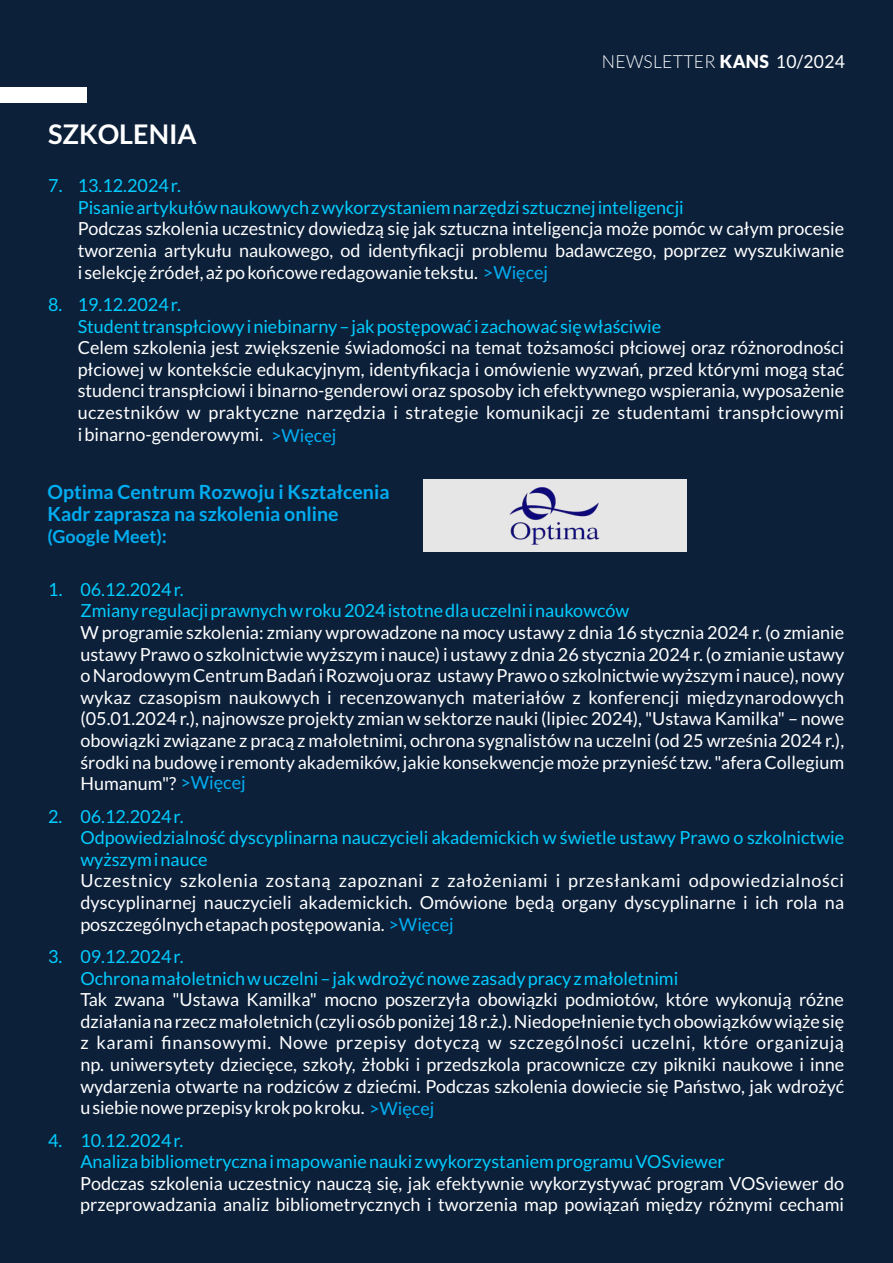
<style>
.page{position:relative;width:893px;height:1263px;background:#0c203a}
.page>*{position:absolute;margin:0;border:0;box-sizing:border-box;transform-origin:0 0}
.t1{font:700 27px "Lato";color:#fff}
.t2{font:700 19.5px/22px "Lato";color:#00adf1}
.t3{font:18px/21.6px "Lato";color:#fff}
.t4{font:18px/21.6px "Lato";color:#0cf}
.t5{font:300 18px "Lato";letter-spacing:.015em;color:#fff}
.t6{font:700 18px "Lato";color:#00adf1}
.s1{font-weight:900}
.s2{font-weight:400}
.s3{color:#00adf1}
.s4{font-size:19.5px}
</style>
<div class="page">
<div style="left:423px;top:480px;width:263px;height:72px;background:#e6e6e6"></div>
<img style="left:509px;top:487px;width:91px;height:58px">
<div style="left:0;top:87px;width:87px;height:16px;background:#fff"></div>
<h1 class="t1" style="left:48px;top:122px;width:150px">SZKOLENIA</h1>
<p class="t5" style="left:602px;top:54px;width:244px">NEWSLETTER <span class="s1">KANS</span> <span class="s2">10/2024</span></p>
<p class="t4" style="left:78px;top:176px;width:608px;text-indent:-29px">7. 13.12.2024 r.<br>Pisanie artykułów naukowych z wykorzystaniem narzędzi sztucznej inteligencji</p>
<p class="t3" style="left:78px;top:219px;width:768px">Podczas szkolenia uczestnicy dowiedzą się jak sztuczna inteligencja może pomóc w całym procesie tworzenia artykułu naukowego, od identyfikacji problemu badawczego, poprzez wyszukiwanie</p>
<p class="t4" style="left:78px;top:295px;width:585px;text-indent:-29px">8. 19.12.2024 r.<br>Student transpłciowy i niebinarny – jak postępować i zachować się właściwie</p>
<p class="t3" style="left:78px;top:338px;width:768px;text-align:justify">Celem szkolenia jest zwiększenie świadomości na temat tożsamości płciowej oraz różnorodności płciowej w kontekście edukacyjnym, identyfikacja i omówienie wyzwań, przed którymi mogą stać studenci transpłciowi i binarno-genderowi oraz sposoby ich efektywnego wspierania, wyposażenie uczestników w praktyczne narzędzia i strategie komunikacji ze studentami transpłciowymi</p>
<p class="t3" style="left:78px;top:262px;width:472px">i selekcję źródeł, aż po końcowe redagowanie tekstu. <span class="s3">&gt;Więcej</span></p>
<p class="t3" style="left:78px;top:424px;width:260px">i binarno-genderowymi. <span class="s3">&gt;Więcej</span></p>
<p class="t2" style="left:48px;top:482px;width:343px">Optima Centrum Rozwoju i Kształcenia<br>Kadr zaprasza na szkolenia online</p>
<p class="t6" style="left:48px;top:529px;width:121px">(Google Meet)<span class="s4">:</span></p>
<p class="t4" style="left:80px;top:579px;width:550px;text-indent:-32px">1. 06.12.2024 r.<br>Zmiany regulacji prawnych w roku 2024 istotne dla uczelni i naukowców</p>
<p class="t3" style="left:80px;top:623px;width:765px;text-align:justify">W programie szkolenia: zmiany wprowadzone na mocy ustawy z dnia 16 stycznia 2024 r. (o zmianie ustawy Prawo o szkolnictwie wyższym i nauce) i ustawy z dnia 26 stycznia 2024 r. (o zmianie ustawy o Narodowym Centrum Badań i Rozwoju oraz ustawy Prawo o szkolnictwie wyższym i nauce), nowy wykaz czasopism naukowych i recenzowanych materiałów z konferencji międzynarodowych (05.01.2024 r.), najnowsze projekty zmian w sektorze nauki (lipiec 2024), "Ustawa Kamilka" – nowe obowiązki związane z pracą z małoletnimi, ochrona sygnalistów na uczelni (od 25 września 2024 r.), środki na budowę i remonty akademików, jakie konsekwencje może przynieść tzw. "afera Collegium</p>
<p class="t4" style="left:80px;top:806px;width:765px;text-indent:-32px">2. 06.12.2024 r.<br>Odpowiedzialność dyscyplinarna nauczycieli akademickich w świetle ustawy Prawo o szkolnictwie wyższym i nauce</p>
<p class="t3" style="left:80px;top:871px;width:765px">Uczestnicy szkolenia zostaną zapoznani z założeniami i przesłankami odpowiedzialności dyscyplinarnej nauczycieli akademickich. Omówione będą organy dyscyplinarne i ich rola na</p>
<p class="t4" style="left:80px;top:947px;width:599px;text-indent:-32px">3. 09.12.2024 r.<br>Ochrona małoletnich w uczelni – jak wdrożyć nowe zasady pracy z małoletnimi</p>
<p class="t3" style="left:80px;top:990px;width:765px;text-align:justify">Tak zwana "Ustawa Kamilka" mocno poszerzyła obowiązki podmiotów, które wykonują różne działania na rzecz małoletnich (czyli osób poniżej 18 r.ż.). Niedopełnienie tych obowiązków wiąże się z karami finansowymi. Nowe przepisy dotyczą w szczególności uczelni, które organizują np. uniwersytety dziecięce, szkoły, żłobki i przedszkola pracownicze czy pikniki naukowe i inne wydarzenia otwarte na rodziców z dziećmi. Podczas szkolenia dowiecie się Państwo, jak wdrożyć u siebie nowe przepisy krok po kroku. <span class="s3">&gt;Więcej</span></p>
<p class="t4" style="left:80px;top:1130px;width:646px;text-indent:-32px">4. 10.12.2024 r.<br>Analiza bibliometryczna i mapowanie nauki z wykorzystaniem programu VOSviewer</p>
<p class="t3" style="left:80px;top:1173px;width:765px">Podczas szkolenia uczestnicy nauczą się, jak efektywnie wykorzystywać program VOSviewer do przeprowadzania analiz bibliometrycznych i tworzenia map powiązań między różnymi cechami</p>
<p class="t3" style="left:80px;top:774px;width:167px">Humanum"? <span class="s3">&gt;Więcej</span></p>
<p class="t3" style="left:80px;top:914px;width:375px">poszczególnych etapach postępowania. <span class="s3">&gt;Więcej</span></p>
</div>
